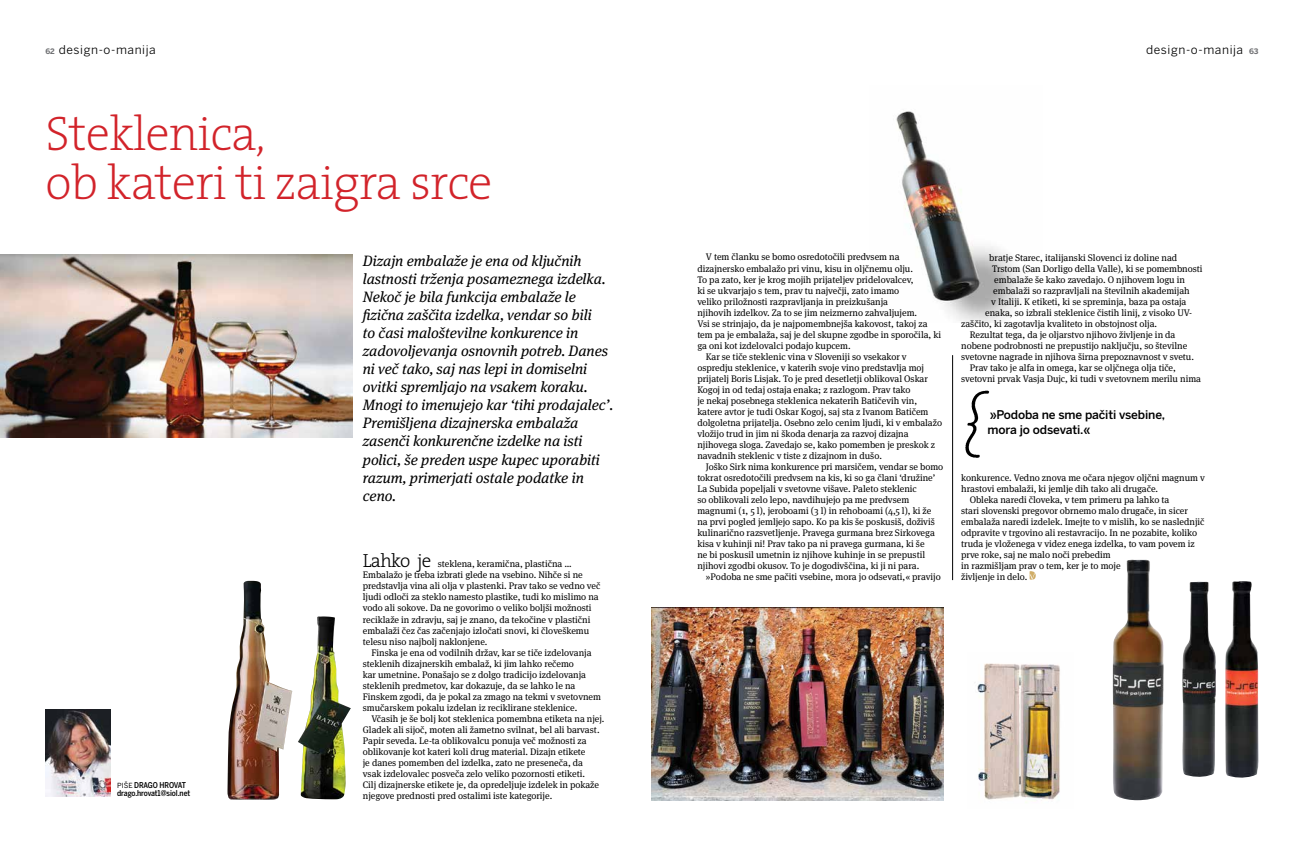
<style>
.page{position:relative;width:1304px;height:851px;background:#fff}
.page>*{position:absolute;margin:0;border:0;box-sizing:border-box;transform-origin:0 0}
.t1{font:200 48.7px/48.7px "The Serif";letter-spacing:-.02em;color:#d2232a}
.t2{font:italic 15px/18px "Meta Serif Pro";letter-spacing:-.005em;color:#000}
.t3{font:500 12px/15px "Benton Sans";letter-spacing:-.01em;color:#000}
.t4{font:12px "Benton Sans";letter-spacing:.05em;color:#000}
.t5{font:9.5px/11px "Meta Serif Pro";letter-spacing:-.005em;color:#000}
.t6{font:500 8px/8px "Benton Sans Cond";letter-spacing:-.01em;color:#000}
.s1{font-weight:700;font-size:7.5px;color:#6d6e71}
.s2{font-family:"Benton Sans";font-weight:400;font-size:7px}
.s3{font-family:"The Serif";font-weight:300;font-size:19px}
</style>
<div class="page">
<img style="left:896px;top:111px;width:123px;height:212px">
<hr style="left:952px;top:355px;width:1px;height:225px;background:#000">
<svg style="left:1030px;top:571px;width:6px;height:8px"></svg>
<img style="left:965px;top:390px;width:25px;height:68px">
<img style="left:45px;top:709px;width:66px;height:87px">
<img style="left:298px;top:616px;width:53px;height:183px">
<img style="left:974px;top:663px;width:86px;height:140px">
<img style="left:0;top:254px;width:352px;height:183px">
<img style="left:652px;top:607px;width:292px;height:193px">
<img style="left:227px;top:580px;width:65px;height:219px">
<img style="left:1112px;top:559px;width:147px;height:241px">
<p class="t4" style="left:45px;top:43px;width:112px"><span class="s1">62</span> design-o-manija</p>
<p class="t4" style="left:1146px;top:43px;width:114px">design-o-manija <span class="s1">63</span></p>
<h1 class="t1" style="left:45px;top:107px;width:449px">Steklenica,<br>ob kateri ti zaigra srce</h1>
<p class="t6" style="left:117px;top:781px;width:75px"><span class="s2">PIŠE</span> DRAGO HROVAT drago.hrovat1@siol.net</p>
<p class="t2" style="left:363px;top:251px;width:252px">Dizajn embalaže je ena od ključnih lastnosti trženja posameznega izdelka.<br>Nekoč je bila funkcija embalaže le fizična zaščita izdelka, vendar so bili<br>to časi maloštevilne konkurence in zadovoljevanja osnovnih potreb. Danes ni več tako, saj nas lepi in domiselni ovitki spremljajo na vsakem koraku.<br>Mnogi to imenujejo kar ‘tihi prodajalec’.<br>Premišljena dizajnerska embalaža zasenči konkurenčne izdelke na isti polici, še preden uspe kupec uporabiti razum, primerjati ostale podatke in ceno.</p>
<p class="t5" style="left:363px;top:558px;width:239px"><span class="s3">Lahko je</span> steklena, keramična, plastična … Embalažo je treba izbrati glede na vsebino. Nihče si ne predstavlja vina ali olja v plastenki. Prav tako se vedno več ljudi odloči za steklo namesto plastike, tudi ko mislimo na vodo ali sokove. Da ne govorimo o veliko boljši možnosti reciklaže in zdravju, saj je znano, da tekočine v plastični embalaži čez čas začenjajo izločati snovi, ki človeškemu telesu niso najbolj naklonjene.</p>
<p class="t5" style="left:363px;top:646px;width:240px;text-indent:9px">Finska je ena od vodilnih držav, kar se tiče izdelovanja steklenih dizajnerskih embalaž, ki jim lahko rečemo<br>kar umetnine. Ponašajo se z dolgo tradicijo izdelovanja steklenih predmetov, kar dokazuje, da se lahko le na Finskem zgodi, da je pokal za zmago na tekmi v svetovnem smučarskem pokalu izdelan iz reciklirane steklenice.</p>
<p class="t5" style="left:363px;top:712px;width:243px;text-indent:9px">Včasih je še bolj kot steklenica pomembna etiketa na njej.<br>Gladek ali sijoč, moten ali žametno svilnat, bel ali barvast.<br>Papir seveda. Le-ta oblikovalcu ponuja več možnosti za oblikovanje kot kateri koli drug material. Dizajn etikete<br>je danes pomemben del izdelka, zato ne preseneča, da<br>vsak izdelovalec posveča zelo veliko pozornosti etiketi.<br>Cilj dizajnerske etikete je, da opredeljuje izdelek in pokaže njegove prednosti pred ostalimi iste kategorije.</p>
<p class="t5" style="left:706px;top:251px;width:195px">V tem članku se bomo osredotočili predvsem na</p>
<p class="t5" style="left:697px;top:262px;width:217px">dizajnersko embalažo pri vinu, kisu in oljčnemu olju.</p>
<p class="t5" style="left:697px;top:273px;width:218px">To pa zato, ker je krog mojih prijateljev pridelovalcev,</p>
<p class="t5" style="left:697px;top:284px;width:203px">ki se ukvarjajo s tem, prav tu največji, zato imamo</p>
<p class="t5" style="left:697px;top:295px;width:192px">veliko priložnosti razpravljanja in preizkušanja</p>
<p class="t5" style="left:697px;top:306px;width:221px">njihovih izdelkov. Za to se jim neizmerno zahvaljujem.</p>
<p class="t5" style="left:697px;top:317px;width:232px">Vsi se strinjajo, da je najpomembnejša kakovost, takoj za</p>
<p class="t5" style="left:697px;top:328px;width:245px">tem pa je embalaža, saj je del skupne zgodbe in sporočila, ki</p>
<p class="t5" style="left:697px;top:339px;width:155px">ga oni kot izdelovalci podajo kupcem.</p>
<p class="t5" style="left:706px;top:350px;width:202px">Kar se tiče steklenic vina v Sloveniji so vsekakor v</p>
<p class="t5" style="left:697px;top:361px;width:228px">ospredju steklenice, v katerih svoje vino predstavlja moj</p>
<p class="t5" style="left:697px;top:372px;width:232px">prijatelj Boris Lisjak. To je pred desetletji oblikoval Oskar</p>
<p class="t5" style="left:697px;top:383px;width:215px">Kogoj in od tedaj ostaja enaka; z razlogom. Prav tako</p>
<p class="t5" style="left:697px;top:394px;width:221px">je nekaj posebnega steklenica nekaterih Batičevih vin,</p>
<p class="t5" style="left:697px;top:405px;width:233px">katere avtor je tudi Oskar Kogoj, saj sta z Ivanom Batičem</p>
<p class="t5" style="left:697px;top:416px;width:246px">dolgoletna prijatelja. Osebno zelo cenim ljudi, ki v embalažo</p>
<p class="t5" style="left:697px;top:427px;width:213px">vložijo trud in jim ni škoda denarja za razvoj dizajna</p>
<p class="t5" style="left:697px;top:438px;width:239px">njihovega sloga. Zavedajo se, kako pomemben je preskok z</p>
<p class="t5" style="left:697px;top:449px;width:186px">navadnih steklenic v tiste z dizajnom in dušo.</p>
<p class="t5" style="left:706px;top:460px;width:239px">Joško Sirk nima konkurence pri marsičem, vendar se bomo</p>
<p class="t5" style="left:697px;top:471px;width:239px">tokrat osredotočili predvsem na kis, ki so ga člani ‘družine’</p>
<p class="t5" style="left:697px;top:482px;width:221px">La Subida popeljali v svetovne višave. Paleto steklenic</p>
<p class="t5" style="left:697px;top:493px;width:213px">so oblikovali zelo lepo, navdihujejo pa me predvsem</p>
<p class="t5" style="left:697px;top:504px;width:236px">magnumi (1, 5 l), jeroboami (3 l) in rehoboami (4,5 l), ki že</p>
<p class="t5" style="left:697px;top:515px;width:239px">na prvi pogled jemljejo sapo. Ko pa kis še poskusiš, doživiš</p>
<p class="t5" style="left:697px;top:526px;width:239px">kulinarično razsvetljenje. Pravega gurmana brez Sirkovega</p>
<p class="t5" style="left:697px;top:537px;width:229px">kisa v kuhinji ni! Prav tako pa ni pravega gurmana, ki še</p>
<p class="t5" style="left:697px;top:548px;width:229px">ne bi poskusil umetnin iz njihove kuhinje in se prepustil</p>
<p class="t5" style="left:697px;top:559px;width:223px">njihovi zgodbi okusov. To je dogodivščina, ki ji ni para.</p>
<p class="t5" style="left:706px;top:570px;width:236px">»Podoba ne sme pačiti vsebine, mora jo odsevati,« pravijo</p>
<p class="t5" style="left:989px;top:251px;width:190px">bratje Starec, italijanski Slovenci iz doline nad</p>
<p class="t5" style="left:992px;top:262px;width:212px">Trstom (San Dorligo della Valle), ki se pomembnosti</p>
<p class="t5" style="left:994px;top:273px;width:192px">embalaže še kako zavedajo. O njihovem logu in</p>
<p class="t5" style="left:993px;top:284px;width:198px">embalaži so razpravljali na številnih akademijah</p>
<p class="t5" style="left:991px;top:295px;width:197px">v Italiji. K etiketi, ki se spreminja, baza pa ostaja</p>
<p class="t5" style="left:985px;top:306px;width:209px">enaka, so izbrali steklenice čistih linij, z visoko UV-</p>
<p class="t5" style="left:961px;top:317px;width:197px">zaščito, ki zagotavlja kvaliteto in obstojnost olja.</p>
<p class="t5" style="left:970px;top:328px;width:207px">Rezultat tega, da je oljarstvo njihovo življenje in da</p>
<p class="t5" style="left:961px;top:339px;width:228px">nobene podrobnosti ne prepustijo naključju, so številne</p>
<p class="t5" style="left:961px;top:350px;width:234px">svetovne nagrade in njihova širna prepoznavnost v svetu.</p>
<p class="t5" style="left:970px;top:361px;width:208px">Prav tako je alfa in omega, kar se oljčnega olja tiče,</p>
<p class="t5" style="left:961px;top:372px;width:241px">svetovni prvak Vasja Dujc, ki tudi v svetovnem merilu nima</p>
<p class="t3" style="left:988px;top:406px;width:179px">»Podoba ne sme pačiti vsebine, mora jo odsevati.«</p>
<p class="t5" style="left:961px;top:471px;width:245px">konkurence. Vedno znova me očara njegov oljčni magnum v</p>
<p class="t5" style="left:961px;top:482px;width:198px">hrastovi embalaži, ki jemlje dih tako ali drugače.</p>
<p class="t5" style="left:970px;top:493px;width:201px">Obleka naredi človeka, v tem primeru pa lahko ta</p>
<p class="t5" style="left:961px;top:504px;width:228px">stari slovenski pregovor obrnemo malo drugače, in sicer</p>
<p class="t5" style="left:961px;top:515px;width:245px">embalaža naredi izdelek. Imejte to v mislih, ko se naslednjič</p>
<p class="t5" style="left:961px;top:526px;width:237px">odpravite v trgovino ali restavracijo. In ne pozabite, koliko</p>
<p class="t5" style="left:961px;top:537px;width:235px">truda je vloženega v videz enega izdelka, to vam povem iz</p>
<p class="t5" style="left:961px;top:548px;width:151px">prve roke, saj ne malo noči prebedim</p>
<p class="t5" style="left:961px;top:559px;width:161px">in razmišljam prav o tem, ker je to moje</p>
<p class="t5" style="left:961px;top:570px;width:68px">življenje in delo.</p>
</div>
